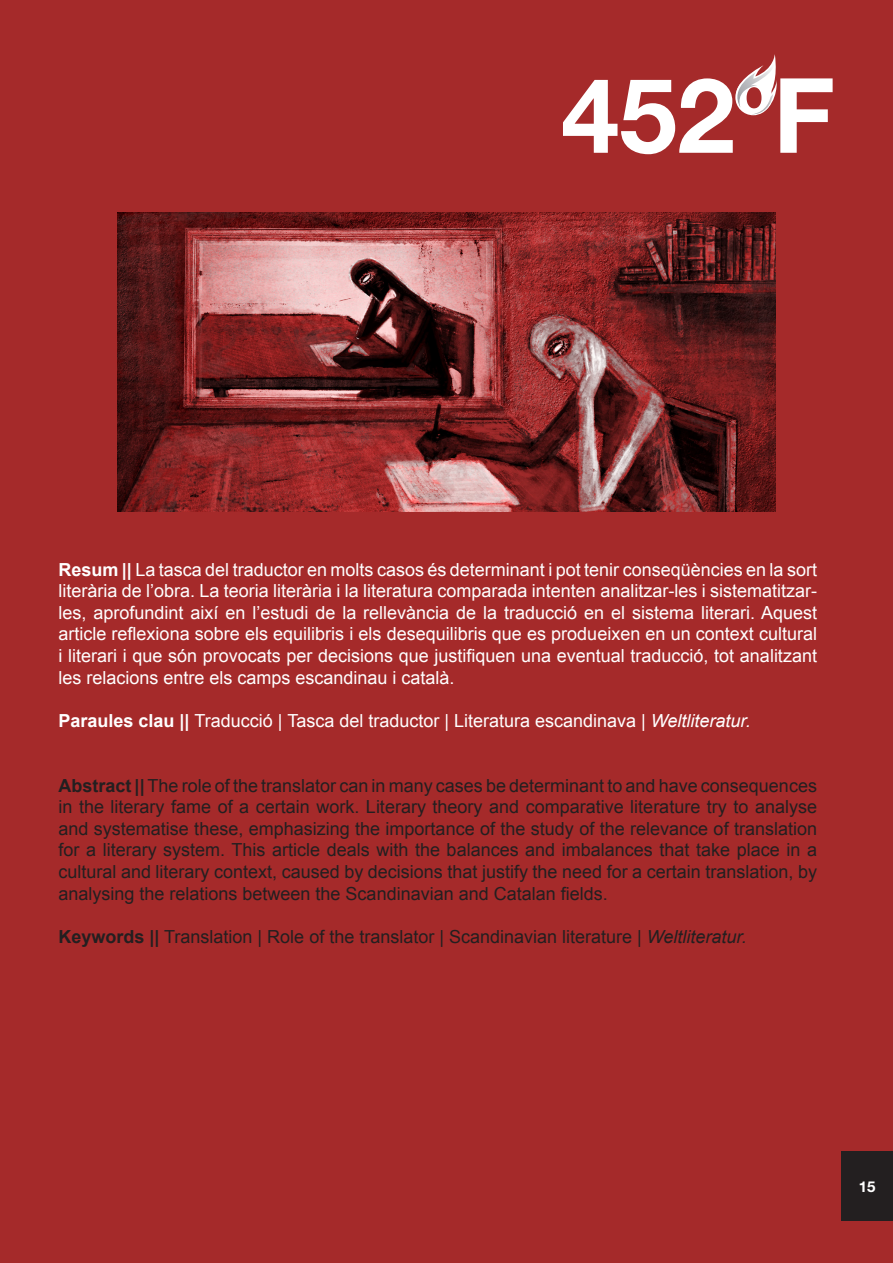
<style>
.page{position:relative;width:893px;height:1263px;background:#a52a2a}
.page>*{position:absolute;margin:0;border:0;box-sizing:border-box;transform-origin:0 0}
.t1{font:700 104.1px "Helvetica Neue";color:#fff}
.Estilo_de_párrafo_1{font:18px/21.6px "Arial";color:#fff;text-align:justify}
.Estilo_de_párrafo_1-2{font:18px/21.6px "Arial";color:#231f20;text-align:justify}
.t2{font:700 15px "Helvetica Neue";color:#fff}
.s1{font-weight:700}
.s2{font-style:italic}
</style>
<div class="page">
<div style="left:841px;top:1151px;width:52px;height:70px;background:#231f20"></div>
<svg style="left:728px;top:54px;width:51px;height:61px"></svg>
<img style="left:117px;top:213px;width:659px;height:298px">
<h1 class="t1" style="left:561px;top:51px;width:275px">452ºF</h1>
<p class="Estilo_de_párrafo_1" style="left:58px;top:558px;width:760px"><span class="s1">Resum ||</span> La tasca del traductor en molts casos és determinant i pot tenir conseqüències en la sort literària de l’obra. La teoria literària i la literatura comparada intenten analitzar-les i sistematitzar&shy;les, aprofundint així en l’estudi de la rellevància de la traducció en el sistema literari. Aquest article reflexiona sobre els equilibris i els desequilibris que es produeixen en un context cultural i literari i que són provocats per decisions que justifiquen una eventual traducció, tot analitzant les relacions entre els camps escandinau i català.</p>
<p class="Estilo_de_párrafo_1" style="left:58px;top:710px;width:694px"><span class="s1">Paraules clau ||</span> Traducció | Tasca del traductor | Literatura escandinava | <span class="s2">Weltliteratur.</span></p>
<p class="Estilo_de_párrafo_1-2" style="left:58px;top:774px;width:760px"><span class="s1">Abstract ||</span> The role of the translator can in many cases be determinant to and have consequences in the literary fame of a certain work. Literary theory and comparative literature try to analyse and systematise these, emphasizing the importance of the study of the relevance of translation for a literary system. This article deals with the balances and imbalances that take place in a cultural and literary context, caused by decisions that justify the need for a certain translation, by analysing the relations between the Scandinavian and Catalan fields.</p>
<p class="Estilo_de_párrafo_1-2" style="left:58px;top:926px;width:690px"><span class="s1">Keywords ||</span> Translation | Role of the translator | Scandinavian literature | <span class="s2">Weltliteratur.</span></p>
<p class="t2" style="left:859px;top:1177px;width:18px">15</p>
</div>
